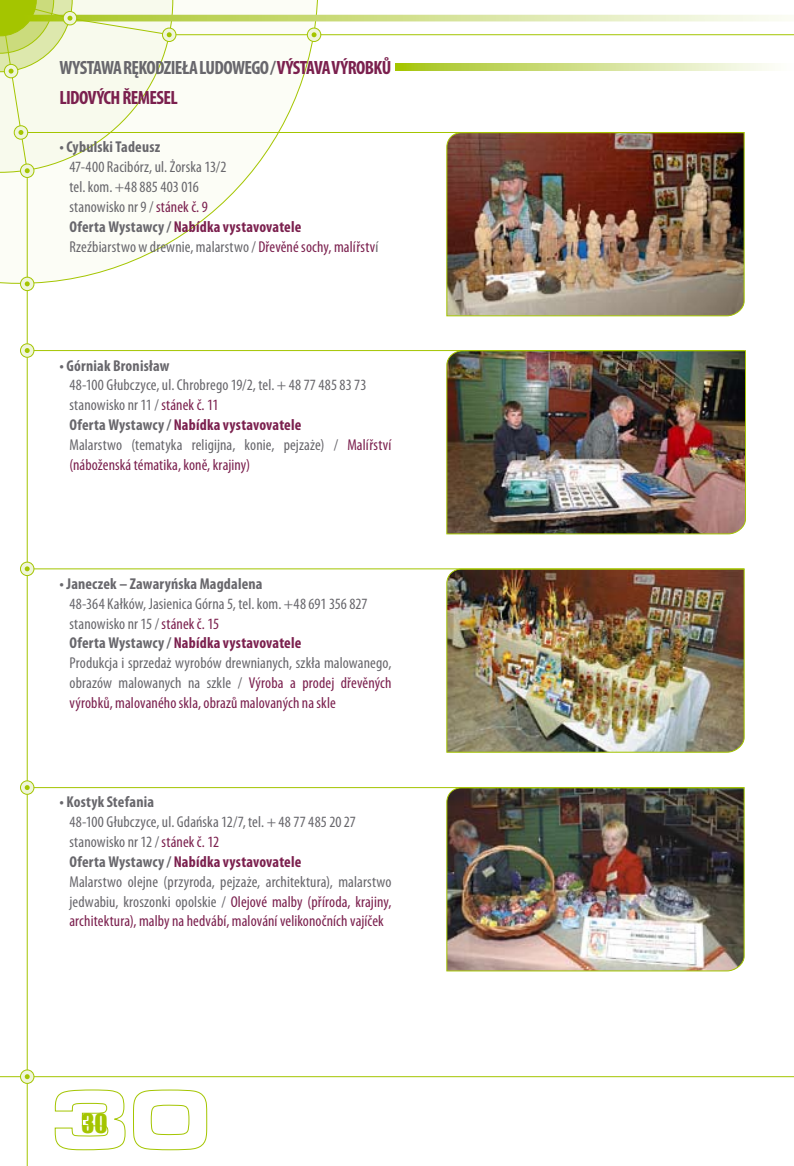
<style>
.page{position:relative;width:794px;height:1166px;background:#fff}
.page>*{position:absolute;margin:0;border:0;box-sizing:border-box;transform-origin:0 0}
.t1{font:24.5px "Impact CE";color:#a4c500}
.t2{font:700 condensed 19.25px/29.8px "Myriad Pro";letter-spacing:-.03em;color:#7b204e}
.t3{font:condensed 15.75px/19.8px "Myriad Pro";letter-spacing:.01em;color:#68676c}
.t4{font:700 condensed 15.75px "Myriad Pro";letter-spacing:.015em;color:#68676c}
.s1{color:#68676c}
.s2{color:#7b204e}
.s3{font-weight:700}
.s4{font-weight:700;color:#7b204e}
</style>
<div class="page">
<img style="left:0;top:0;width:794px;height:1166px">
<p class="t2" style="left:60px;top:52px;width:333px"><span class="s1">WYSTAWA RĘKODZIEŁA LUDOWEGO /</span> VÝSTAVA VÝROBKŮ<br>LIDOVÝCH ŘEMESEL</p>
<p class="t4" style="left:60px;top:137px;width:102px">• Cybulski Tadeusz</p>
<p class="t3" style="left:69px;top:157px;width:310px">47-400 Racibórz, ul. Żorska 13/2<br>tel. kom. +48 885 403 016<br>stanowisko nr 9 / <span class="s2">stánek č. 9<br></span><span class="s3">Oferta Wystawcy /</span> <span class="s4">Nabídka vystavovatele<br></span>Rzeźbiarstwo w drewnie, malarstwo / <span class="s2">Dřevěné sochy, malířstv</span>í</p>
<p class="t4" style="left:60px;top:355px;width:111px">• Górniak Bronisław</p>
<p class="t3" style="left:69px;top:375px;width:323px">48-100 Głubczyce, ul. Chrobrego 19/2, tel. + 48 77 485 83 73 stanowisko nr 11 / <span class="s2">stánek č. 11<br></span><span class="s3">Oferta Wystawcy /</span> <span class="s4">Nabídka vystavovatele<br></span>Malarstwo (tematyka religijna, konie, pejzaże) / <span class="s2">Malířství (náboženská tématika, koně, krajiny)</span></p>
<p class="t4" style="left:60px;top:574px;width:204px">• Janeczek – Zawaryńska Magdalena</p>
<p class="t3" style="left:69px;top:593px;width:323px">48-364 Kałków, Jasienica Górna 5, tel. kom. +48 691 356 827 stanowisko nr 15 / <span class="s2">stánek č. 15<br></span><span class="s3">Oferta Wystawcy /</span> <span class="s4">Nabídka vystavovatele<br></span>Produkcja i sprzedaż wyrobów drewnianych, szkła malowanego, obrazów malowanych na szkle / <span class="s2">Výroba a prodej dřevěných výrobků, malovaného skla, obrazů malovaných na skle</span></p>
<p class="t4" style="left:60px;top:792px;width:96px">• Kostyk Stefania</p>
<p class="t3" style="left:69px;top:812px;width:323px">48-100 Głubczyce, ul. Gdańska 12/7, tel. + 48 77 485 20 27 stanowisko nr 12 / <span class="s2">stánek č. 12<br></span><span class="s3">Oferta Wystawcy /</span> <span class="s4">Nabídka vystavovatele<br></span>Malarstwo olejne (przyroda, pejzaże, architektura), malarstwo jedwabiu, kroszonki opolskie / <span class="s2">Olejové malby (příroda, krajiny, architektura), malby na hedvábí, malování velikonočních vajíček</span></p>
<h1 class="t1" style="left:81px;top:1108px;width:28px">30</h1>
</div>
